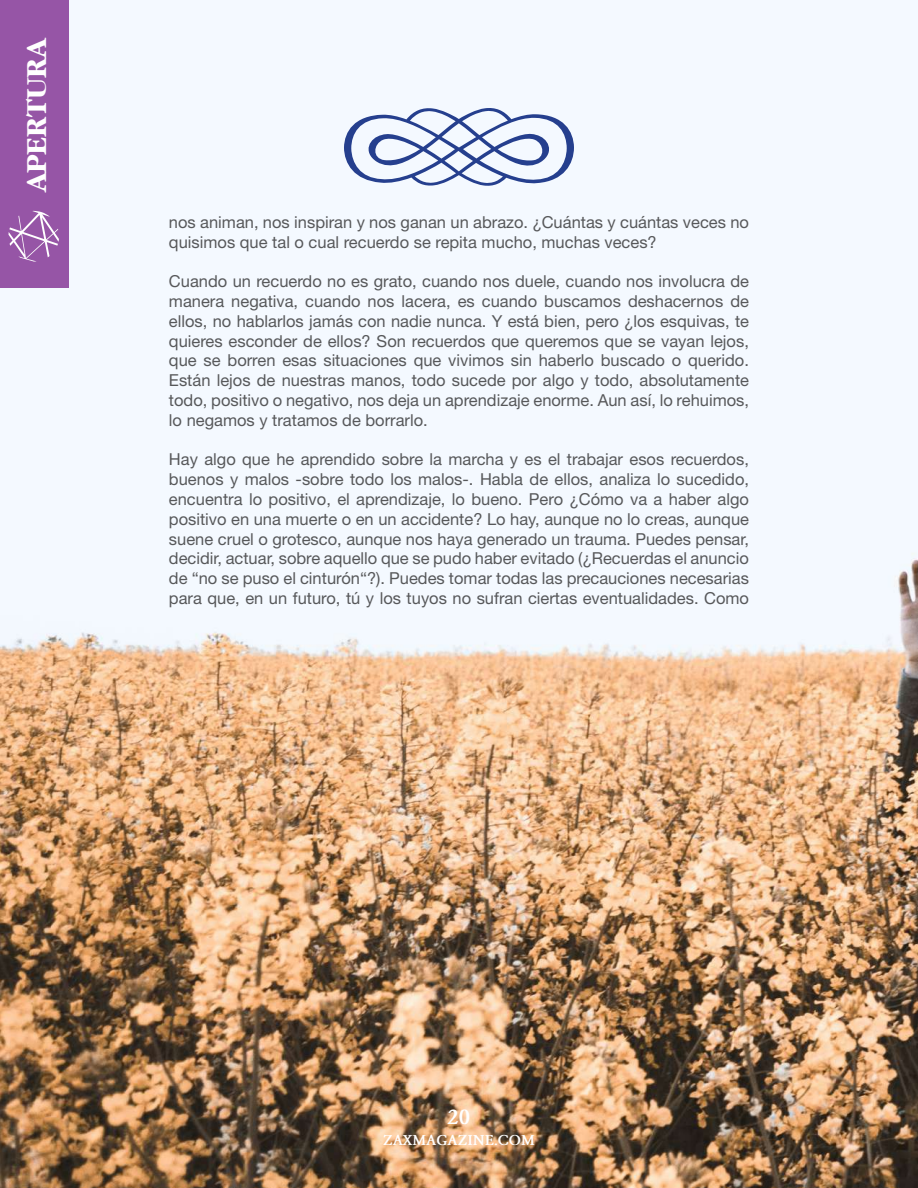
<style>
.page{position:relative;width:918px;height:1188px;background:#fff}
.page>*{position:absolute;margin:0;border:0;box-sizing:border-box;transform-origin:0 0}
.t1{font:700 30px "Garamond";color:#fff}
.t2{font:700 22.5px "Garamond";color:#fff}
.t3{font:16.5px/19.8px "Helvetica Neue LT Std";color:#57585a;text-align:justify}
.t4{font:700 15px "Garamond";color:#fff}
</style>
<div class="page">
<img style="left:0;top:0;width:918px;height:1188px">
<div style="left:0;top:0;width:68px;height:288px;background:#9655a6"></div>
<svg style="left:8px;top:211px;width:51px;height:51px"></svg>
<svg style="left:344px;top:108px;width:230px;height:78px"></svg>
<h1 class="t1" style="left:21px;top:192px;width:157px;rotate:-90deg">APERTURA</h1>
<p class="t3" style="left:169px;top:212px;width:582px">nos animan, nos inspiran y nos ganan un abrazo. ¿Cuántas y cuántas veces no quisimos que tal o cual recuerdo se repita mucho, muchas veces?</p>
<p class="t3" style="left:169px;top:271px;width:582px">Cuando un recuerdo no es grato, cuando nos duele, cuando nos involucra de manera negativa, cuando nos lacera, es cuando buscamos deshacernos de ellos, no hablarlos jamás con nadie nunca. Y está bien, pero ¿los esquivas, te quieres esconder de ellos? Son recuerdos que queremos que se vayan lejos, que se borren esas situaciones que vivimos sin haberlo buscado o querido.<br>Están lejos de nuestras manos, todo sucede por algo y todo, absolutamente todo, positivo o negativo, nos deja un aprendizaje enorme. Aun así, lo rehuimos, lo negamos y tratamos de borrarlo.</p>
<p class="t3" style="left:169px;top:449px;width:582px">Hay algo que he aprendido sobre la marcha y es el trabajar esos recuerdos, buenos y malos -sobre todo los malos-. Habla de ellos, analiza lo sucedido, encuentra lo positivo, el aprendizaje, lo bueno. Pero ¿Cómo va a haber algo positivo en una muerte o en un accidente? Lo hay, aunque no lo creas, aunque suene cruel o grotesco, aunque nos haya generado un trauma. Puedes pensar, decidir, actuar, sobre aquello que se pudo haber evitado (¿Recuerdas el anuncio de “no se puso el cinturón“?). Puedes tomar todas las precauciones necesarias para que, en un futuro, tú y los tuyos no sufran ciertas eventualidades. Como</p>
<h2 class="t2" style="left:448px;top:1107px;width:24px">20</h2>
<p class="t4" style="left:383px;top:1134px;width:153px">ZAXMAGAZINE.COM</p>
</div>
